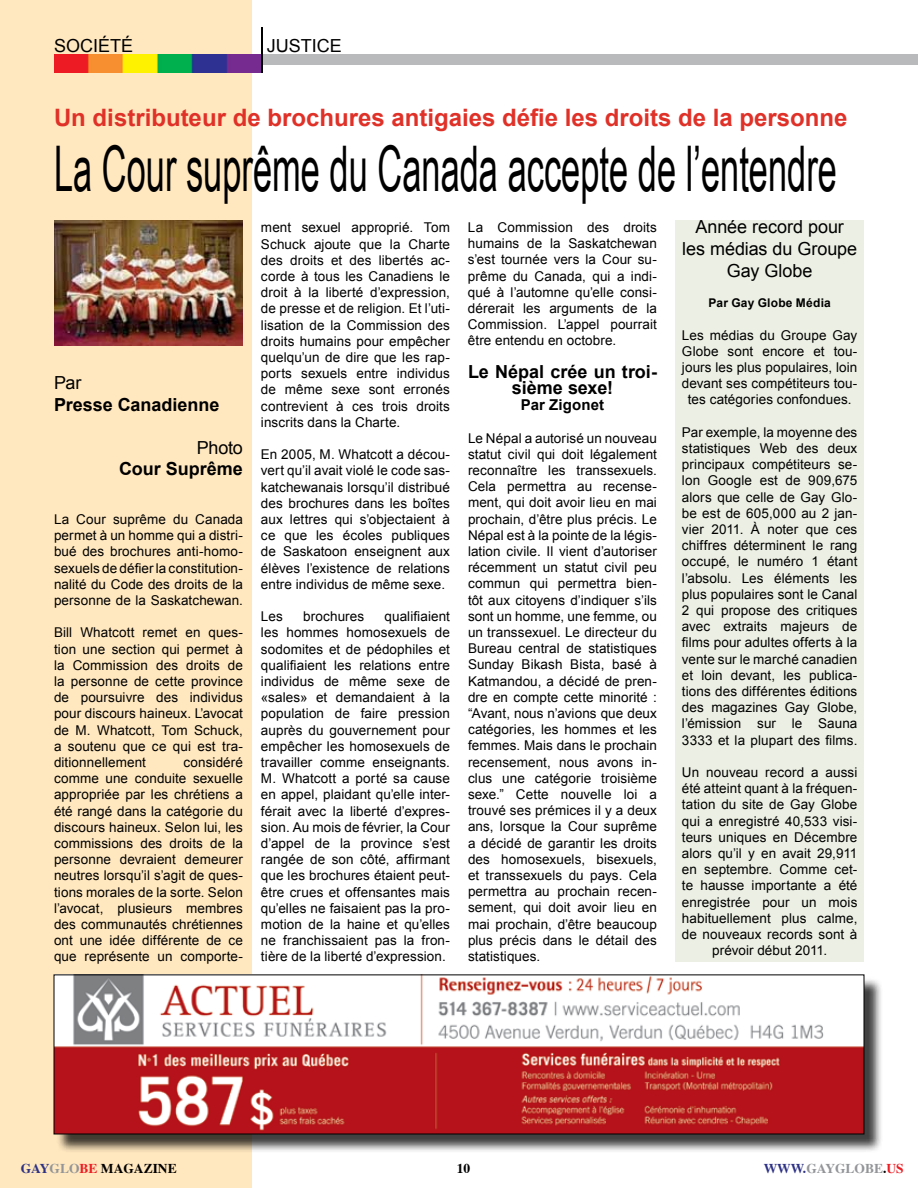
<style>
.page{position:relative;width:918px;height:1188px;background:#fff}
.page>*{position:absolute;margin:0;border:0;box-sizing:border-box;transform-origin:0 0}
.t1{font:63px "Arial Narrow";color:#000;scale:.67 1}
.t2{font:700 24px "Arial";color:#e03128}
.t3{font:18px/21.6px "Arial";letter-spacing:-.005em;color:#000;text-align:center}
.t4{font:700 18px/16.2px "Arial";color:#000;text-align:center}
.t5{font:700 15px "Arial";letter-spacing:.01em;color:#000}
.t6{font:13.5px/16.2px "Arial";letter-spacing:.005em;color:#000;text-align:justify}
.t7{font:700 13.5px "Times";color:#000}
.t8{font:700 13.5px "Times";color:#939598}
.t9{font:700 12px "Arial";letter-spacing:.02em;color:#000}
.s1{color:#2d3185}
.s2{color:#939598}
.s3{color:#ed1d24}
.s4{color:#000}
</style>
<div class="page">
<div style="left:0;top:0;width:252px;height:1188px;background:#ffe8bf"></div>
<img style="left:54px;top:54px;width:207px;height:19px">
<div style="left:261px;top:54px;width:657px;height:10px;background:#b8babc"></div>
<hr style="left:261px;top:27px;width:1px;height:45px;background:#000">
<img style="left:54px;top:221px;width:189px;height:125px">
<div style="left:56px;top:977px;width:827px;height:176px;background:#000;opacity:.75"></div>
<img style="left:56px;top:977px;width:806px;height:155px">
<div style="left:675px;top:220px;width:189px;height:742px;background:#ecf0e4"></div>
<h3 class="t3" style="left:54px;top:35px;width:81px">SOCIÉTÉ</h3>
<h3 class="t3" style="left:267px;top:35px;width:77px">JUSTICE</h3>
<h2 class="t2" style="left:54px;top:102px;width:795px">Un distributeur de brochures antigaies défie les droits de la personne</h2>
<h1 class="t1" style="left:54px;top:123px;width:1170px">La Cour suprême du Canada accepte de l’entendre</h1>
<h3 class="t3" style="left:54px;top:372px;width:29px">Par</h3>
<h3 class="t4" style="left:54px;top:397px;width:167px">Presse Canadienne</h3>
<h3 class="t3" style="left:197px;top:437px;width:48px">Photo</h3>
<h3 class="t4" style="left:119px;top:462px;width:125px">Cour Suprême</h3>
<p class="t6" style="left:54px;top:511px;width:190px">La Cour suprême du Canada permet à un homme qui a distri&shy;bué des brochures anti-homo&shy;sexuels de défier la constitution&shy;nalité du Code des droits de la personne de la Saskatchewan.</p>
<p class="t6" style="left:54px;top:625px;width:191px">Bill Whatcott remet en ques&shy;tion une section qui permet à la Commission des droits de la personne de cette province de poursuivre des individus pour discours haineux. L’avocat de M. Whatcott, Tom Schuck, a soutenu que ce qui est tra&shy;ditionnellement</p>
<p class="t6" style="left:54px;top:754px;width:190px;text-indent:129px">considéré comme une conduite sexuelle appropriée par les chrétiens a été rangé dans la catégorie du discours haineux. Selon lui, les commissions des droits de la personne devraient demeurer neutres lorsqu’il s’agit de ques&shy;tions morales de la sorte. Selon l’avocat, plusieurs membres des communautés chrétiennes ont une idée différente de ce que représente un comporte-</p>
<p class="t6" style="left:261px;top:220px;width:190px">ment sexuel approprié. Tom Schuck ajoute que la Charte des droits et des libertés ac&shy;corde à tous les Canadiens le droit à la liberté d’expression, de presse et de religion. Et l’uti&shy;lisation de la Commission des droits humains pour empêcher quelqu’un de dire que les rap&shy;ports sexuels entre individus de même sexe sont erronés contrevient à ces trois droits inscrits dans la Charte.</p>
<p class="t6" style="left:261px;top:446px;width:191px">En 2005, M. Whatcott a décou&shy;vert qu’il avait violé le code sas&shy;katchewanais lorsqu’il distribué des brochures dans les boîtes aux lettres qui s’objectaient à ce que les écoles publiques de Saskatoon enseignent aux élèves l’existence de relations entre individus de même sexe.</p>
<p class="t6" style="left:261px;top:608px;width:23px">Les</p>
<p class="t6" style="left:303px;top:608px;width:62px">brochures</p>
<p class="t6" style="left:261px;top:608px;width:191px;text-indent:124px">qualifiaient les hommes homosexuels de sodomites et de pédophiles et qualifiaient les relations entre individus de même sexe de «sales» et demandaient à la population de faire pression auprès du gouvernement pour empêcher les homosexuels de travailler comme enseignants.<br>M. Whatcott a porté sa cause en appel, plaidant qu’elle inter&shy;férait avec la liberté d’expres&shy;sion. Au mois de février, la Cour d’appel de la province s’est rangée de son côté, affirmant que les brochures étaient peut&shy;être crues et offensantes mais qu’elles ne faisaient pas la pro&shy;motion de la haine et qu’elles ne franchissaient pas la fron&shy;tière de la liberté d’expression.</p>
<p class="t6" style="left:468px;top:219px;width:190px">La Commission des droits humains de la Saskatchewan s’est tournée vers la Cour su&shy;prême du Canada, qui a indi&shy;qué à l’automne qu’elle consi&shy;dérerait les arguments de la Commission. L’appel pourrait être entendu en octobre.</p>
<h3 class="t4" style="left:468px;top:364px;width:190px">Le Népal crée un troi&shy;sième sexe!</h3>
<p class="t5" style="left:521px;top:395px;width:85px">Par Zigonet</p>
<p class="t6" style="left:468px;top:430px;width:191px">Le Népal a autorisé un nouveau statut civil qui doit légalement reconnaître les transsexuels.<br>Cela permettra au recense&shy;ment, qui doit avoir lieu en mai prochain, d’être plus précis. Le Népal est à la pointe de la légis&shy;lation civile. Il vient d’autoriser récemment un statut civil peu commun qui permettra bien&shy;tôt aux citoyens d’indiquer s’ils sont un homme, une femme, ou un transsexuel. Le directeur du Bureau central de statistiques Sunday Bikash Bista, basé à Katmandou, a décidé de pren&shy;dre en compte cette minorité : “Avant, nous n’avions que deux catégories, les hommes et les femmes. Mais dans le prochain recensement, nous avons in&shy;clus une catégorie troisième sexe.” Cette nouvelle loi a trouvé ses prémices il y a deux ans, lorsque la Cour suprême a décidé de garantir les droits des homosexuels, bisexuels, et transsexuels du pays. Cela permettra au prochain recen&shy;sement, qui doit avoir lieu en mai prochain, d’être beaucoup plus précis dans le détail des statistiques.</p>
<h3 class="t3" style="left:682px;top:217px;width:176px">Année record pour les médias du Groupe<br>Gay Globe</h3>
<p class="t9" style="left:708px;top:295px;width:124px">Par Gay Globe Média</p>
<p class="t6" style="left:682px;top:327px;width:177px;text-align:center">Les médias du Groupe Gay<br>Globe sont encore et tou&shy;jours les plus populaires, loin devant ses compétiteurs tou&shy;tes catégories confondues.</p>
<p class="t6" style="left:682px;top:424px;width:177px">Par exemple, la moyenne des statistiques Web des deux principaux compétiteurs se&shy;lon Google est de 909,675 alors que celle de Gay Glo&shy;be est de 605,000 au 2 jan&shy;vier 2011. À noter que ces chiffres déterminent le rang occupé, le numéro 1 étant l’absolu. Les éléments les plus populaires sont le Canal 2 qui propose des critiques avec extraits majeurs de films pour adultes offerts à la vente sur le marché canadien et loin devant, les publica&shy;tions des différentes éditions des magazines Gay Globe, l’émission sur le Sauna 3333 et la plupart des films.</p>
<p class="t6" style="left:682px;top:764px;width:177px;text-align:center">Un nouveau record a aussi été atteint quant à la fréquen&shy;tation du site de Gay Globe qui a enregistré 40,533 visi&shy;teurs uniques en Décembre alors qu’il y en avait 29,911 en septembre. Comme cet&shy;te hausse importante a été enregistrée pour un mois habituellement plus calme, de nouveaux records sont à prévoir début 2011.</p>
<p class="t7" style="left:21px;top:1159px;width:157px"><span class="s1">GAY</span><span class="s2">GLO</span><span class="s3">BE</span> MAGAZINE</p>
<p class="t7" style="left:457px;top:1159px;width:15px">10</p>
<p class="t8" style="left:764px;top:1159px;width:142px"><span class="s1">WWW.</span>GAYGLOBE<span class="s4">.</span><span class="s3">US</span></p>
</div>
